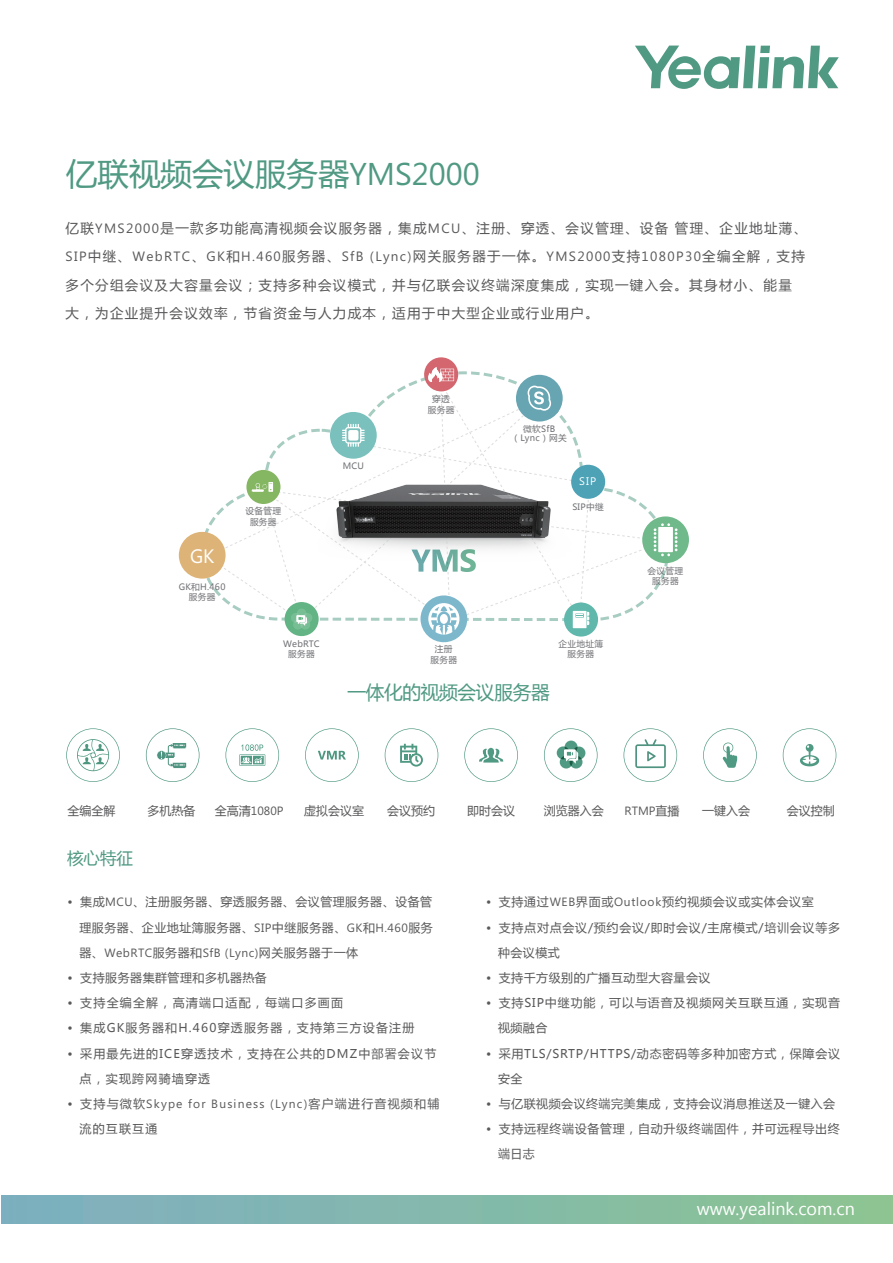
<style>
.page{position:relative;width:893px;height:1263px;background:#fff}
.page>*{position:absolute;margin:0;border:0;box-sizing:border-box;transform-origin:0 0}
.t1{font:31.5px "Microsoft Ya Hei";color:#509983}
.t2{font:19.5px "Microsoft Phags Pa";color:#fff}
.t3{font:18.9px "Microsoft Ya Hei";letter-spacing:-.02em;color:#509983}
.t4{font:18px "Lao UI";color:#fff}
.t5{font:16.5px "Microsoft Ya Hei";color:#509983}
.t6{font:13.5px/28.2px "Microsoft Ya Hei";letter-spacing:.1em;color:#59595b}
.t7{font:13.5px "Microsoft Phags Pa";letter-spacing:.1em;color:#59595b}
.t8{font:12px/25.2px "Microsoft Ya Hei";letter-spacing:.06em;color:#59595b}
.t9{font:12px/25.2px "Microsoft Ya Hei";letter-spacing:.04em;color:#59595b;text-align:right}
.t10{font:12px/25.2px "Microsoft Ya Hei";letter-spacing:.1em;color:#59595b}
.t11{font:12px "Microsoft Phags Pa";letter-spacing:.04em;color:#59595b}
.t12{font:12px "Microsoft Phags Pa";letter-spacing:.1em;color:#59595b}
.t13{font:10.95px "Microsoft Phags Pa";color:#fff}
.t14{font:8.7px/10.8px "Microsoft Ya Hei";letter-spacing:.03em;color:#717276;text-align:center}
.s1{font-family:"Microsoft Phags Pa"}
.s2{font-family:"Microsoft Ya Hei"}
</style>
<div class="page">
<svg style="left:635px;top:46px;width:204px;height:43px"></svg>
<div style="left:2px;top:1195px;width:891px;height:28px;background:linear-gradient(to right,#7daec2,#8cc492)"></div>
<svg style="left:564px;top:602px;width:34px;height:35px"></svg>
<div style="left:179px;top:532px;width:47px;height:47px;background:#ddb377;border-radius:50%"></div>
<div style="left:424px;top:357px;width:34px;height:35px;background:#d3666e;border-radius:50%"></div>
<div style="left:420px;top:595px;width:47px;height:47px;background:#7cb7cb;border-radius:50%"></div>
<svg style="left:206px;top:367px;width:483px;height:268px"></svg>
<svg style="left:225px;top:728px;width:54px;height:54px"></svg>
<svg style="left:385px;top:728px;width:53px;height:54px"></svg>
<svg style="left:464px;top:728px;width:54px;height:54px"></svg>
<svg style="left:703px;top:728px;width:54px;height:54px"></svg>
<svg style="left:66px;top:728px;width:54px;height:54px"></svg>
<svg style="left:305px;top:728px;width:54px;height:54px"></svg>
<svg style="left:544px;top:728px;width:53px;height:54px"></svg>
<svg style="left:624px;top:728px;width:53px;height:54px"></svg>
<svg style="left:146px;top:728px;width:53px;height:54px"></svg>
<svg style="left:783px;top:728px;width:53px;height:54px"></svg>
<h1 class="t1" style="left:66px;top:152px;width:415px">亿联视频会议服务器<span class="s1">YMS2000</span></h1>
<p class="t6" style="left:66px;top:214px;width:743px">亿联<span class="s1">YMS2000</span>是一款多功能高清视频会议服务器，集成<span class="s1">MCU</span>、注册、穿透、会议管理、设备 管理、企业地址薄、</p>
<p class="t7" style="left:66px;top:247px;width:741px">SIP<span class="s2">中继、</span>WebRTC<span class="s2">、</span>GK<span class="s2">和</span>H.460<span class="s2">服务器、</span>SfB (Lync)<span class="s2">网关服务器于一体。</span>YMS2000<span class="s2">支持</span>1080P30<span class="s2">全编全解，支持</span></p>
<p class="t6" style="left:66px;top:270px;width:728px">多个分组会议及大容量会议；支持多种会议模式，并与亿联会议终端深度集成，实现一键入会。其身材小、能量大，为企业提升会议效率，节省资金与人力成本，适用于中大型企业或行业用户。</p>
<h2 class="t2" style="left:190px;top:542px;width:26px">GK</h2>
<p class="t14" style="left:179px;top:581px;width:48px">GK和H.460服务器</p>
<p class="t14" style="left:245px;top:506px;width:37px">设备管理服务器</p>
<p class="t14" style="left:343px;top:460px;width:23px">MCU</p>
<p class="t14" style="left:428px;top:393px;width:28px">穿透服务器</p>
<p class="t14" style="left:283px;top:638px;width:38px">WebRTC服务器</p>
<p class="t14" style="left:430px;top:643px;width:28px">注册服务器</p>
<p class="t14" style="left:512px;top:424px;width:57px;line-height:9.3px">微软SfB（Lync）网关</p>
<p class="t13" style="left:579px;top:474px;width:18px">SIP</p>
<p class="t14" style="left:572px;top:501px;width:33px">SIP中继</p>
<p class="t14" style="left:559px;top:638px;width:46px">企业地址簿服务器</p>
<h3 class="t3" style="left:347px;top:679px;width:204px">一体化的视频会议服务器</h3>
<p class="t14" style="left:648px;top:565px;width:37px">会议管理服务器</p>
<p class="t8" style="left:68px;top:798px;width:49px">全编全解</p>
<p class="t8" style="left:147px;top:798px;width:49px">多机热备</p>
<p class="t11" style="left:215px;top:803px;width:70px"><span class="s2">全高清</span>1080P</p>
<p class="t8" style="left:304px;top:798px;width:61px">虚拟会议室</p>
<p class="t8" style="left:387px;top:798px;width:49px">会议预约</p>
<p class="t8" style="left:467px;top:798px;width:49px">即时会议</p>
<p class="t8" style="left:544px;top:798px;width:61px">浏览器入会</p>
<p class="t11" style="left:625px;top:803px;width:56px">RTMP<span class="s2">直播</span></p>
<p class="t8" style="left:702px;top:798px;width:49px">一键入会</p>
<p class="t8" style="left:787px;top:798px;width:49px">会议控制</p>
<h3 class="t5" style="left:67px;top:847px;width:67px">核心特征</h3>
<p class="t9" style="left:68px;top:889px;width:367px">• 集成<span class="s1">MCU</span>、注册服务器、穿透服务器、会议管理服务器、设备管理服务器、企业地址簿服务器、<span class="s1">SIP</span>中继服务器、<span class="s1">GK</span>和<span class="s1">H.460</span>服务</p>
<p class="t11" style="left:80px;top:944px;width:280px"><span class="s2">器、</span>WebRTC<span class="s2">服务器和</span>SfB (Lync)<span class="s2">网关服务器于一体</span></p>
<p class="t9" style="left:68px;top:965px;width:201px">• 支持服务器集群管理和多机器热备</p>
<p class="t10" style="left:68px;top:990px;width:277px">• 支持全编全解，高清端口适配，每端口多画面</p>
<p class="t10" style="left:68px;top:1015px;width:348px">• 集成GK服务器和H.460穿透服务器，支持第三方设备注册</p>
<p class="t10" style="left:80px;top:1040px;width:358px;text-indent:-12px">• 采用最先进的ICE穿透技术，支持在公共的DMZ中部署会议节点，实现跨网骑墙穿透</p>
<p class="t12" style="left:68px;top:1095px;width:373px"><span class="s2">• 支持与微软</span>Skype for Business (Lync)<span class="s2">客户端进行音视频和辅</span></p>
<p class="t8" style="left:80px;top:1116px;width:79px">流的互联互通</p>
<p class="t8" style="left:486px;top:889px;width:329px">• 支持通过<span class="s1">WEB</span>界面或<span class="s1">Outlook</span>预约视频会议或实体会议室</p>
<p class="t8" style="left:498px;top:914px;width:344px;text-indent:-12px">• 支持点对点会议/预约会议/即时会议/主席模式/培训会议等多种会议模式</p>
<p class="t9" style="left:486px;top:965px;width:226px">• 支持千方级别的广播互动型大容量会议</p>
<p class="t8" style="left:498px;top:990px;width:344px;text-indent:-12px">• 支持SIP中继功能，可以与语音及视频网关互联互通，实现音视频融合</p>
<p class="t8" style="left:498px;top:1040px;width:344px;text-indent:-12px">• 采用TLS/SRTP/HTTPS/动态密码等多种加密方式，保障会议安全</p>
<p class="t9" style="left:486px;top:1091px;width:351px">• 与亿联视频会议终端完美集成，支持会议消息推送及一键入会</p>
<p class="t8" style="left:498px;top:1116px;width:343px;text-indent:-12px">• 支持远程终端设备管理，自动升级终端固件，并可远程导出终端日志</p>
<h3 class="t4" style="left:697px;top:1196px;width:160px">www.yealink.com.cn</h3>
</div>
